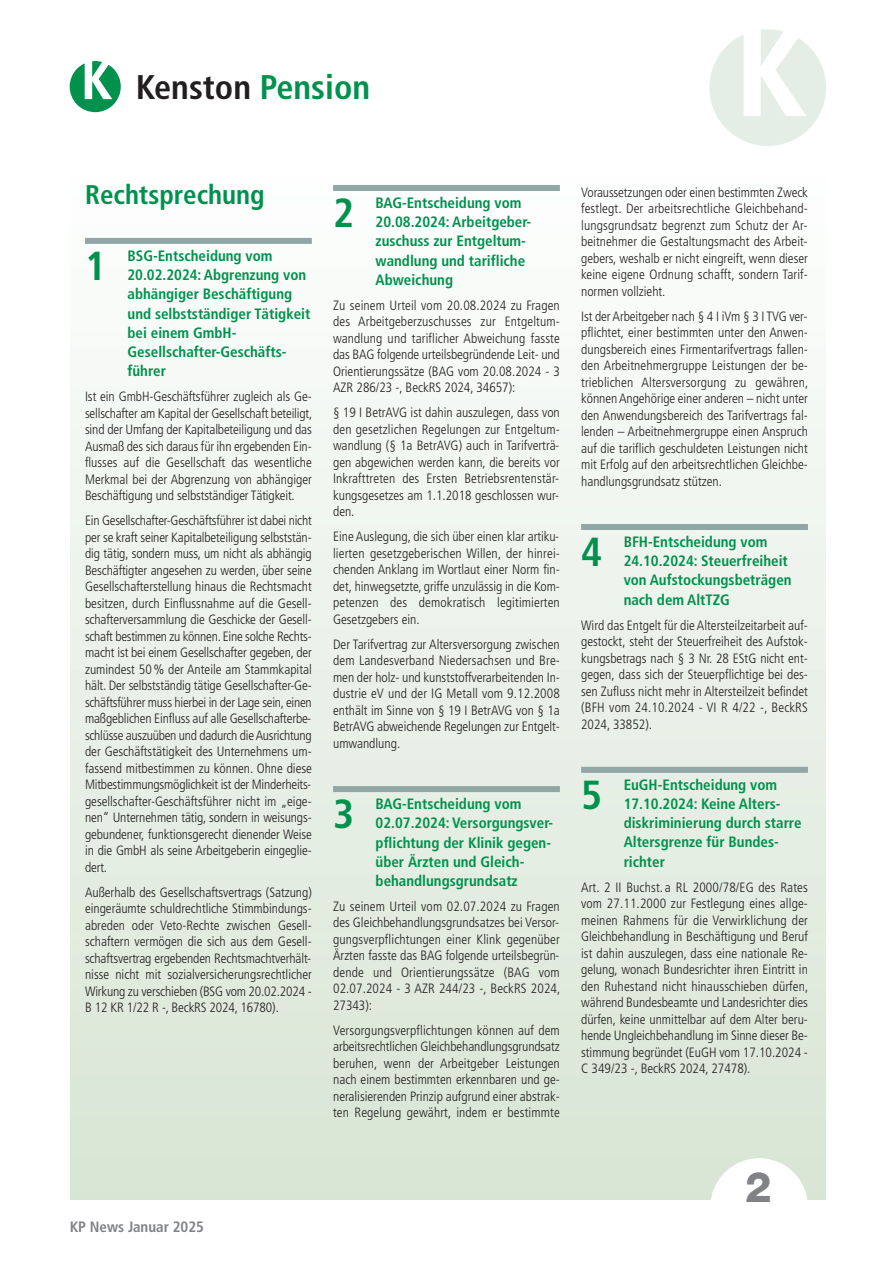
<style>
.page{position:relative;width:893px;height:1263px;background:#fff}
.page>*{position:absolute;margin:0;border:0;box-sizing:border-box;transform-origin:0 0}
.t1{font:800 42px "Helvetica Neue";color:#808285}
.t2{font:700 condensed 40.5px "Frutiger";color:#00914d}
.t3{font:700 condensed 34.2px "Frutiger";color:#231f20}
.t4{font:700 condensed 27px "Frutiger";color:#00914d}
.t5{font:700 condensed 15px/19.2px "Frutiger";color:#00914d}
.t6{font:700 condensed 15px "Frutiger";color:#808285}
.t7{font:300 condensed 13.5px/16.5px "Frutiger";color:#231f20;text-align:justify}
.s1{color:#00914d}
</style>
<div class="page">
<div style="left:70px;top:168px;width:756px;height:1031px;background:linear-gradient(to bottom,#fdfefe,#d7e5d4)"></div>
<div style="left:333px;top:185px;width:227px;height:6px;background:#91a6a7"></div>
<div style="left:333px;top:786px;width:227px;height:6px;background:#91a6a7"></div>
<div style="left:581px;top:524px;width:227px;height:6px;background:#91a6a7"></div>
<div style="left:581px;top:767px;width:227px;height:6px;background:#91a6a7"></div>
<div style="left:85px;top:238px;width:227px;height:6px;background:#91a6a7"></div>
<svg style="left:709px;top:29px;width:117px;height:117px"></svg>
<div style="left:710px;top:1158px;width:98px;height:98px;background:#fff;border-radius:50%"></div>
<svg style="left:70px;top:61px;width:51px;height:51px"></svg>
<h3 class="t3" style="left:136px;top:73px;width:236px">Kenston <span class="s1">Pension</span></h3>
<h3 class="t4" style="left:85px;top:183px;width:181px">Rechtsprechung</h3>
<h2 class="t2" style="left:85px;top:250px;width:23px">1</h2>
<p class="t5" style="left:127px;top:247px;width:184px">BSG-Entscheidung vom<br>20.02.2024: Abgrenzung von abhängiger Beschäftigung und selbstständiger Tätigkeit bei einem GmbH-<br>Gesellschafter-Geschäfts&shy;führer</p>
<p class="t7" style="left:85px;top:389px;width:229px">Ist ein GmbH-Geschäftsführer zugleich als Ge&shy;sellschafter am Kapital der Gesellschaft beteiligt, sind der Umfang der Kapitalbeteiligung und das Ausmaß des sich daraus für ihn ergebenden Ein&shy;flusses auf die Gesellschaft das wesentliche Merkmal bei der Abgrenzung von abhängiger Beschäftigung und selbstständiger Tätigkeit.</p>
<p class="t7" style="left:85px;top:513px;width:228px">Ein Gesellschafter-Geschäftsführer ist dabei nicht per se kraft seiner Kapitalbeteiligung selbststän&shy;dig tätig, sondern muss, um nicht als abhängig Beschäftigter angesehen zu werden, über seine Gesellschafterstellung hinaus die Rechtsmacht besitzen, durch Einflussnahme auf die Gesell&shy;schafterversammlung die Geschicke der Gesell&shy;schaft bestimmen zu können. Eine solche Rechts&shy;macht ist bei einem Gesellschafter gegeben, der zumindest 50% der Anteile am Stammkapital hält. Der selbstständig tätige Gesellschafter-Ge&shy;schäftsführer muss hierbei in der Lage sein, einen maßgeblichen Einfluss auf alle Gesellschafterbe&shy;schlüsse auszuüben und dadurch dieAusrichtung der Geschäftstätigkeit des Unternehmens um&shy;fassend mitbestimmen zu können. Ohne diese Mitbestimmungsmöglichkeit ist der Minderheits&shy;gesellschafter-Geschäftsführer nicht im „eige&shy;nen“ Unternehmen tätig, sondern in weisungs&shy;gebundener, funktionsgerecht dienender Weise in die GmbH als seine Arbeitgeberin eingeglie&shy;dert.</p>
<p class="t7" style="left:85px;top:885px;width:228px">Außerhalb des Gesellschaftsvertrags (Satzung) eingeräumte schuldrechtliche Stimmbindungs&shy;abreden oder Veto-Rechte zwischen Gesell&shy;schaftern vermögen die sich aus dem Gesell&shy;schaftsvertrag ergebenden Rechtsmachtverhält&shy;nisse nicht mit sozialversicherungsrechtlicher Wirkung zu verschieben (BSG vom 20.02.2024 - B 12 KR 1/22 R -, BeckRS 2024, 16780).</p>
<h2 class="t2" style="left:333px;top:197px;width:23px">2</h2>
<p class="t5" style="left:376px;top:194px;width:157px">BAG-Entscheidung vom<br>20.08.2024: Arbeitgeber&shy;zuschuss zur Entgeltum&shy;wandlung und tarifliche<br>Abweichung</p>
<p class="t7" style="left:333px;top:298px;width:228px">Zu seinem Urteil vom 20.08.2024 zu Fragen des Arbeitgeberzuschusses zur Entgeltum&shy;wandlung und tariflicher Abweichung fasste das BAG folgende urteilsbegründende Leit- und Orientierungssätze (BAG vom 20.08.2024 - 3<br>AZR 286/23 -, BeckRS 2024, 34657):</p>
<p class="t7" style="left:333px;top:405px;width:228px">§ 19 I BetrAVG ist dahin auszulegen, dass von den gesetzlichen Regelungen zur Entgeltum&shy;wandlung (§ 1a BetrAVG) auch in Tarifverträ&shy;gen abgewichen werden kann, die bereits vor Inkrafttreten des Ersten Betriebsrentenstär&shy;kungsgesetzes am 1.1.2018 geschlossen wur&shy;den.</p>
<p class="t7" style="left:333px;top:529px;width:228px">Eine Auslegung, die sich über einen klar artiku&shy;lierten gesetzgeberischen Willen, der hinrei&shy;chenden Anklang im Wortlaut einer Norm fin&shy;det, hinwegsetzte, griffe unzulässig in die Kom&shy;petenzen des demokratisch legitimierten Gesetzgebers ein.</p>
<p class="t7" style="left:333px;top:637px;width:228px">Der Tarifvertrag zur Altersversorgung zwischen dem Landesverband Niedersachsen und Bre&shy;men der holz- und kunststoffverarbeitenden In&shy;dustrie eV und der IG Metall vom 9.12.2008 enthält im Sinne von § 19 I BetrAVG von § 1a BetrAVG abweichende Regelungen zur Entgelt&shy;umwandlung.</p>
<h2 class="t2" style="left:333px;top:798px;width:23px">3</h2>
<p class="t5" style="left:376px;top:795px;width:179px">BAG-Entscheidung vom<br>02.07.2024: Versorgungsver&shy;pflichtung der Klinik gegen&shy;über Ärzten und Gleich&shy;behandlungsgrundsatz</p>
<p class="t7" style="left:333px;top:899px;width:229px">Zu seinem Urteil vom 02.07.2024 zu Fragen des Gleichbehandlungsgrundsatzes bei Versor&shy;gungsverpflichtungen einer Klink gegenüber Ärzten fasste das BAG folgende urteilsbegrün&shy;dende und Orientierungssätze (BAG vom 02.07.2024 - 3 AZR 244/23 -, BeckRS 2024, 27343):</p>
<p class="t7" style="left:333px;top:1023px;width:228px">Versorgungsverpflichtungen können auf dem arbeitsrechtlichen Gleichbehandlungsgrundsatz beruhen, wenn der Arbeitgeber Leistungen nach einem bestimmten erkennbaren und ge&shy;neralisierenden Prinzip aufgrund einer abstrak&shy;ten Regelung gewährt, indem er bestimmte</p>
<p class="t6" style="left:70px;top:1221px;width:136px">KP News Januar 2025</p>
<p class="t7" style="left:581px;top:185px;width:228px">Voraussetzungen oder einen bestimmten Zweck festlegt. Der arbeitsrechtliche Gleichbehand&shy;lungsgrundsatz begrenzt zum Schutz der Ar&shy;beitnehmer die Gestaltungsmacht des Arbeit&shy;gebers, weshalb er nicht eingreift, wenn dieser keine eigene Ordnung schafft, sondern Tarif&shy;normen vollzieht.</p>
<p class="t7" style="left:581px;top:309px;width:229px">Ist der Arbeitgeber nach § 4 I iVm § 3 I TVG ver&shy;pflichtet, einer bestimmten unter den Anwen&shy;dungsbereich eines Firmentarifvertrags fallen&shy;den Arbeitnehmergruppe Leistungen der be&shy;trieblichen Altersversorgung zu gewähren, können Angehörige einer anderen – nicht unter den Anwendungsbereich des Tarifvertrags fal&shy;lenden – Arbeitnehmergruppe einen Anspruch auf die tariflich geschuldeten Leistungen nicht mit Erfolg auf den arbeitsrechtlichen Gleichbe&shy;handlungsgrundsatz stützen.</p>
<h2 class="t2" style="left:581px;top:536px;width:23px">4</h2>
<p class="t5" style="left:624px;top:533px;width:169px">BFH-Entscheidung vom<br>24.10.2024: Steuerfreiheit von Aufstockungsbeträgen nach dem AltTZG</p>
<p class="t7" style="left:581px;top:618px;width:228px">Wird das Entgelt für die Altersteilzeitarbeit auf&shy;gestockt, steht der Steuerfreiheit des Aufstok&shy;kungsbetrags nach § 3 Nr. 28 EStG nicht ent&shy;gegen, dass sich der Steuerpflichtige bei des&shy;sen Zufluss nicht mehr in Altersteilzeit befindet (BFH vom 24.10.2024 - VI R 4/22 -, BeckRS 2024, 33852).</p>
<h2 class="t2" style="left:581px;top:779px;width:23px">5</h2>
<p class="t5" style="left:624px;top:776px;width:179px">EuGH-Entscheidung vom<br>17.10.2024: Keine Alters&shy;diskriminierung durch starre<br>Altersgrenze für Bundes&shy;richter</p>
<p class="t7" style="left:581px;top:880px;width:229px">Art. 2 II Buchst. a RL 2000/78/EG des Rates vom 27.11.2000 zur Festlegung eines allge&shy;meinen Rahmens für die Verwirklichung der Gleichbehandlung in Beschäftigung und Beruf ist dahin auszulegen, dass eine nationale Re&shy;gelung, wonach Bundesrichter ihren Eintritt in den Ruhestand nicht hinausschieben dürfen, während Bundesbeamte und Landesrichter dies dürfen, keine unmittelbar auf dem Alter beru&shy;hende Ungleichbehandlung im Sinne dieser Be&shy;stimmung begründet (EuGH vom 17.10.2024 - C 349/23 -, BeckRS 2024, 27478).</p>
<h1 class="t1" style="left:745px;top:1171px;width:28px">2</h1>
</div>
